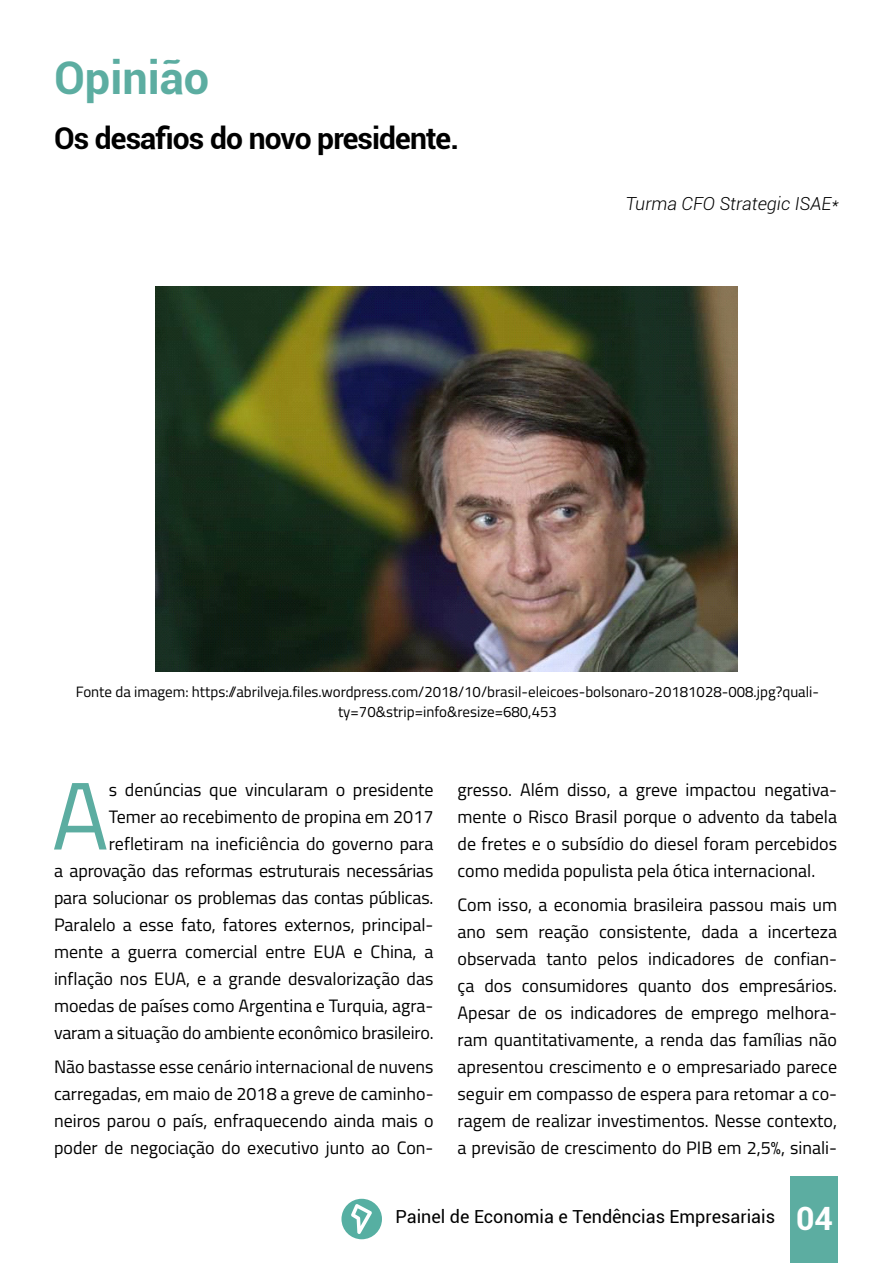
<style>
.page{position:relative;width:893px;height:1263px;background:#fff}
.page>*{position:absolute;margin:0;border:0;box-sizing:border-box;transform-origin:0 0}
.t1{font:96px "Titillium";color:#5cada1}
.t2{font:700 45px "Roboto";color:#5cada1}
.t3{font:700 30px "Roboto";letter-spacing:-.03em;color:#000}
.t4{font:18px/27px "Titillium";color:#000;text-align:justify}
.t5{font:18px "Roboto";color:#000}
.t6{font:italic 300 18px "Roboto";color:#000}
.t7{font:15px/19.5px "Titillium";color:#000;text-align:center}
.s1{font-weight:700;font-size:32.1px;color:#fff}
</style>
<div class="page">
<div style="left:791px;top:1176px;width:47px;height:86px;background:#5cada1"></div>
<svg style="left:341px;top:1199px;width:41px;height:40px"></svg>
<img style="left:156px;top:287px;width:581px;height:385px">
<h2 class="t2" style="left:54px;top:46px;width:157px">Opinião</h2>
<h3 class="t3" style="left:54px;top:117px;width:407px">Os desafios do novo presidente.</h3>
<p class="t6" style="left:625px;top:192px;width:215px">Turma CFO Strategic ISAE*</p>
<p class="t7" style="left:76px;top:681px;width:745px">Fonte da imagem: https://abrilveja.files.wordpress.com/2018/10/brasil-eleicoes-bolsonaro-20181028-008.jpg?quali&shy;ty=70&amp;strip=info&amp;resize=680,453</p>
<p class="t4" style="left:54px;top:775px;width:381px;text-align:right">s denúncias que vincularam o presidente<br>Temer ao recebimento de propina em 2017 refletiram na ineficiência do governo para<br>a aprovação das reformas estruturais necessárias para solucionar os problemas das contas públicas.<br>Paralelo a esse fato, fatores externos, principal&shy;mente a guerra comercial entre EUA e China, a inflação nos EUA, e a grande desvalorização das moedas de países como Argentina e Turquia, agra&shy;varam a situação do ambiente econômico brasileiro.</p>
<p class="t4" style="left:54px;top:1052px;width:381px">Não bastasse esse cenário internacional de nuvens carregadas, em maio de 2018 a greve de caminho&shy;neiros parou o país, enfraquecendo ainda mais o poder de negociação do executivo junto ao Con-</p>
<h1 class="t1" style="left:52px;top:746px;width:59px">A</h1>
<p class="t4" style="left:458px;top:775px;width:381px">gresso. Além disso, a greve impactou negativa&shy;mente o Risco Brasil porque o advento da tabela de fretes e o subsídio do diesel foram percebidos como medida populista pela ótica internacional.</p>
<p class="t4" style="left:458px;top:890px;width:381px">Com isso, a economia brasileira passou mais um ano sem reação consistente, dada a incerteza observada tanto pelos indicadores de confian&shy;ça dos consumidores quanto dos empresários.<br>Apesar de os indicadores de emprego melhora&shy;ram quantitativamente, a renda das famílias não apresentou crescimento e o empresariado parece seguir em compasso de espera para retomar a co&shy;ragem de realizar investimentos. Nesse contexto, a previsão de crescimento do PIB em 2,5%, sinali-</p>
<p class="t5" style="left:395px;top:1204px;width:439px">Painel de Economia e Tendências Empresariais <span class="s1">04</span></p>
</div>
